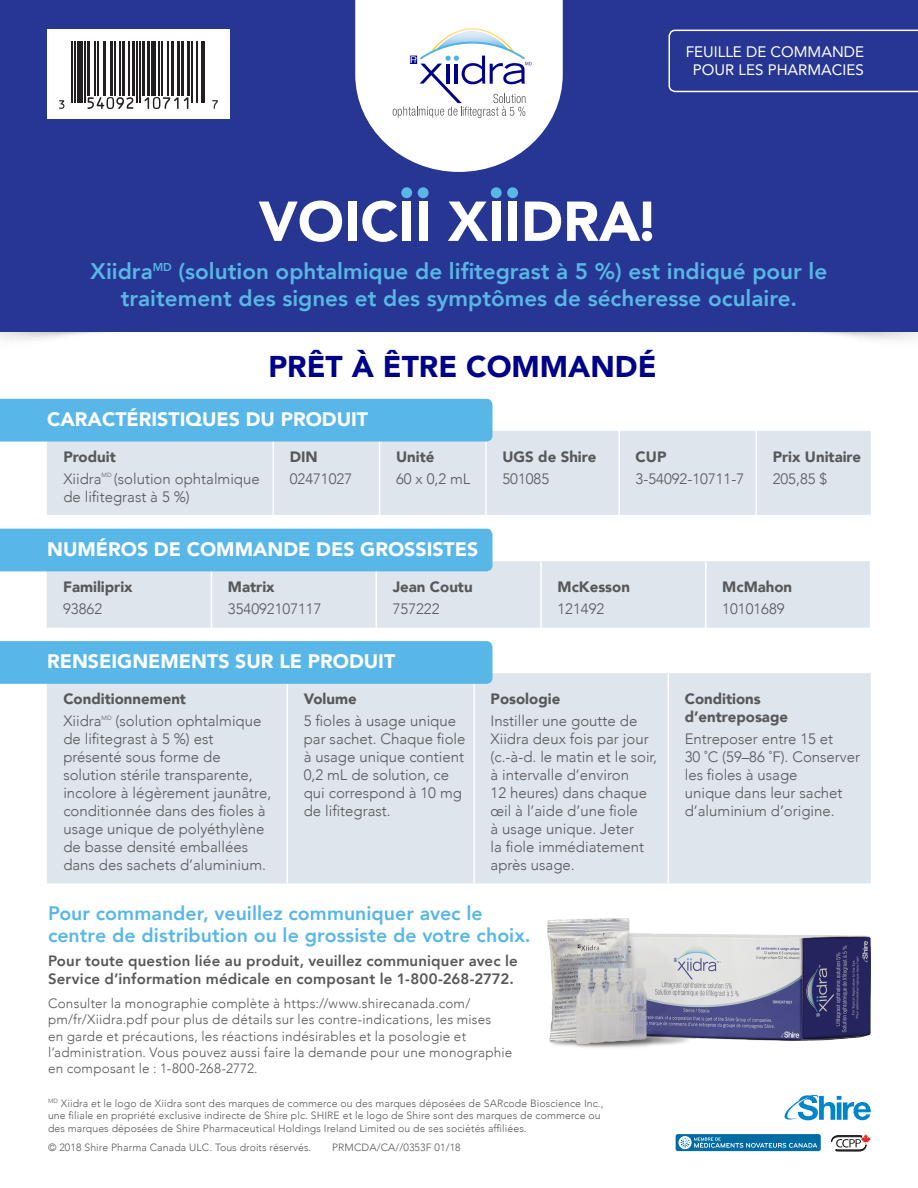
<style>
.page{position:relative;width:918px;height:1188px;background:#fff}
.page>*{position:absolute;margin:0;border:0;box-sizing:border-box;transform-origin:0 0}
.t1{font:900 55.65px "Avenir";color:#fff}
.t2{font:900 30px "Avenir";color:#000388}
.t3{font:800 22.5px/27px "Avenir";color:#58b7e7;text-align:center}
.t4{font:800 19.5px/22.2px "Avenir";letter-spacing:.005em;color:#58b7e7}
.t5{font:900 19.5px "Avenir";color:#fff}
.t6{font:15.15px/18.1px "Avenir";color:#fff;text-align:center}
.t7{font:300 15px/18px "Avenir";color:#57585a}
.t8{font:900 15px/18px "Avenir";color:#57585a}
.t9{font:800 15px/18px "Avenir";letter-spacing:.01em;color:#57585a}
.t10{font:300 13.5px/16.2px "Avenir";letter-spacing:.015em;color:#57585a}
.Subhead{font:300 10.5px/12.6px "Avenir";letter-spacing:.01em;color:#57585a}
.t11{font:300 6.15px "Avenir";color:#57585a}
</style>
<div class="page">
<div style="left:0;top:0;width:918px;height:332px;background:#263692"></div>
<svg style="left:355px;top:0;width:208px;height:172px"></svg>
<svg style="left:668px;top:29px;width:250px;height:64px"></svg>
<div style="left:47px;top:561px;width:823px;height:67px;background:#dee5ec"></div>
<hr style="left:211px;top:561px;width:1px;height:67px;background:#fff">
<hr style="left:375px;top:561px;width:2px;height:67px;background:#fff">
<hr style="left:540px;top:561px;width:2px;height:67px;background:#fff">
<hr style="left:705px;top:561px;width:2px;height:67px;background:#fff">
<div style="left:0;top:529px;width:492px;height:42px;background:#58b7e7"></div>
<img style="left:547px;top:918px;width:324px;height:130px">
<div style="left:401px;top:187px;width:11px;height:11px;background:#58b7e7;border-radius:50%"></div>
<div style="left:418px;top:187px;width:11px;height:11px;background:#58b7e7;border-radius:50%"></div>
<div style="left:491px;top:187px;width:11px;height:11px;background:#58b7e7;border-radius:50%"></div>
<div style="left:507px;top:187px;width:11px;height:11px;background:#58b7e7;border-radius:50%"></div>
<div style="left:47px;top:673px;width:824px;height:210px;background:#dee5ec"></div>
<hr style="left:287px;top:673px;width:1px;height:210px;background:#fff">
<hr style="left:473px;top:673px;width:2px;height:210px;background:#fff">
<hr style="left:668px;top:673px;width:1px;height:210px;background:#fff">
<div style="left:0;top:641px;width:492px;height:43px;background:#58b7e7"></div>
<svg style="left:785px;top:1095px;width:86px;height:25px"></svg>
<div style="left:676px;top:1134px;width:145px;height:17px;background:#006ca4;border-radius:2px"></div>
<svg style="left:678px;top:1136px;width:14px;height:13px"></svg>
<svg style="left:680px;top:1138px;width:137px;height:10px"></svg>
<div style="left:47px;top:431px;width:824px;height:84px;background:#dee5ec"></div>
<hr style="left:272px;top:431px;width:2px;height:84px;background:#fff">
<hr style="left:379px;top:431px;width:1px;height:84px;background:#fff">
<hr style="left:485px;top:431px;width:2px;height:84px;background:#fff">
<hr style="left:618px;top:431px;width:2px;height:84px;background:#fff">
<hr style="left:755px;top:431px;width:2px;height:84px;background:#fff">
<div style="left:0;top:399px;width:492px;height:43px;background:#58b7e7"></div>
<div style="left:47px;top:30px;width:183px;height:89px;background:#fff"></div>
<hr style="left:72px;top:41px;width:1px;height:62px;background:#231f20">
<hr style="left:75px;top:41px;width:1px;height:62px;background:#231f20">
<div style="left:77px;top:41px;width:6px;height:62px;background:#231f20"></div>
<hr style="left:84px;top:41px;width:2px;height:62px;background:#231f20">
<hr style="left:87px;top:41px;width:3px;height:55px;background:#231f20">
<hr style="left:94px;top:41px;width:2px;height:55px;background:#231f20">
<hr style="left:97px;top:41px;width:1px;height:55px;background:#231f20">
<hr style="left:103px;top:41px;width:2px;height:55px;background:#231f20">
<hr style="left:110px;top:41px;width:2px;height:55px;background:#231f20">
<hr style="left:114px;top:41px;width:1px;height:55px;background:#231f20">
<hr style="left:119px;top:41px;width:2px;height:55px;background:#231f20">
<hr style="left:122px;top:41px;width:3px;height:55px;background:#231f20">
<hr style="left:128px;top:41px;width:1px;height:55px;background:#231f20">
<hr style="left:132px;top:41px;width:3px;height:55px;background:#231f20">
<hr style="left:136px;top:41px;width:2px;height:62px;background:#231f20">
<hr style="left:139px;top:41px;width:2px;height:62px;background:#231f20">
<hr style="left:142px;top:41px;width:3px;height:55px;background:#231f20">
<hr style="left:148px;top:41px;width:2px;height:55px;background:#231f20">
<hr style="left:152px;top:41px;width:4px;height:55px;background:#231f20">
<hr style="left:159px;top:41px;width:1px;height:55px;background:#231f20">
<hr style="left:162px;top:41px;width:1px;height:55px;background:#231f20">
<hr style="left:167px;top:41px;width:1px;height:55px;background:#231f20">
<hr style="left:171px;top:41px;width:3px;height:55px;background:#231f20">
<hr style="left:177px;top:41px;width:3px;height:55px;background:#231f20">
<hr style="left:181px;top:41px;width:3px;height:55px;background:#231f20">
<hr style="left:187px;top:41px;width:3px;height:55px;background:#231f20">
<hr style="left:191px;top:41px;width:1px;height:62px;background:#231f20">
<hr style="left:197px;top:41px;width:1px;height:62px;background:#231f20">
<hr style="left:201px;top:41px;width:1px;height:62px;background:#231f20">
<hr style="left:204px;top:41px;width:1px;height:62px;background:#231f20">
<svg style="left:59px;top:100px;width:5px;height:9px"></svg>
<svg style="left:87px;top:97px;width:46px;height:12px"></svg>
<svg style="left:145px;top:97px;width:43px;height:12px"></svg>
<svg style="left:212px;top:100px;width:6px;height:9px"></svg>
<svg style="left:832px;top:1134px;width:39px;height:17px"></svg>
<p class="t6" style="left:686px;top:42px;width:180px">FEUILLE DE COMMANDE<br>POUR LES PHARMACIES</p>
<p class="t1" style="left:259px;top:174px;width:402px">VOICII XIIDRA!</p>
<p class="t3" style="left:91px;top:258px;width:738px">Xiidra<sup>MD</sup> (solution ophtalmique de lifitegrast à 5 %) est indiqué pour le traitement des signes et des symptômes de sécheresse oculaire.</p>
<p class="t2" style="left:268px;top:340px;width:390px">PRÊT À ÊTRE COMMANDÉ</p>
<p class="t5" style="left:47px;top:403px;width:322px">CARACTÉRISTIQUES DU PRODUIT</p>
<p class="t8" style="left:63px;top:447px;width:54px">Produit</p>
<p class="t7" style="left:63px;top:470px;width:40px">Xiidra</p>
<p class="t11" style="left:102px;top:472px;width:11px">MD</p>
<p class="t7" style="left:63px;top:470px;width:198px;text-indent:51px">(solution ophtalmique de lifitegrast à 5 %)</p>
<p class="t8" style="left:290px;top:447px;width:30px">DIN</p>
<p class="t7" style="left:290px;top:470px;width:64px">02471027</p>
<p class="t8" style="left:396px;top:447px;width:40px">Unité</p>
<p class="t7" style="left:396px;top:470px;width:76px">60 x 0,2 mL</p>
<p class="t5" style="left:47px;top:533px;width:433px">NUMÉROS DE COMMANDE DES GROSSISTES</p>
<p class="t8" style="left:63px;top:578px;width:71px">Familiprix</p>
<p class="t7" style="left:63px;top:600px;width:40px">93862</p>
<p class="t8" style="left:228px;top:578px;width:48px">Matrix</p>
<p class="t7" style="left:228px;top:600px;width:95px">354092107117</p>
<p class="t8" style="left:393px;top:578px;width:81px">Jean Coutu</p>
<p class="t7" style="left:393px;top:600px;width:48px">757222</p>
<p class="t8" style="left:502px;top:447px;width:95px">UGS de Shire</p>
<p class="t7" style="left:502px;top:470px;width:48px">501085</p>
<p class="t8" style="left:636px;top:447px;width:32px">CUP</p>
<p class="t7" style="left:636px;top:470px;width:110px">3-54092-10711-7</p>
<p class="t8" style="left:773px;top:447px;width:90px">Prix Unitaire</p>
<p class="t7" style="left:773px;top:470px;width:56px">205,85 $</p>
<p class="t8" style="left:558px;top:578px;width:74px">McKesson</p>
<p class="t7" style="left:558px;top:600px;width:48px">121492</p>
<p class="t8" style="left:722px;top:578px;width:71px">McMahon</p>
<p class="t7" style="left:722px;top:600px;width:64px">10101689</p>
<p class="t5" style="left:47px;top:645px;width:350px">RENSEIGNEMENTS SUR LE PRODUIT</p>
<p class="t8" style="left:63px;top:690px;width:124px">Conditionnement</p>
<p class="t7" style="left:63px;top:712px;width:40px">Xiidra</p>
<p class="t11" style="left:102px;top:714px;width:11px">MD</p>
<p class="t7" style="left:63px;top:712px;width:209px;text-indent:52px">(solution ophtalmique de lifitegrast à 5 %) est présenté sous forme de solution stérile transparente, incolore à légèrement jaunâtre, conditionnée dans des fioles à usage unique de polyéthylène de basse densité emballées dans des sachets d’aluminium.</p>
<p class="t8" style="left:304px;top:690px;width:55px">Volume</p>
<p class="t7" style="left:304px;top:712px;width:163px">5 fioles à usage unique par sachet. Chaque fiole à usage unique contient<br>0,2 mL de solution, ce qui correspond à 10 mg de lifitegrast.</p>
<p class="t8" style="left:491px;top:690px;width:71px">Posologie</p>
<p class="t7" style="left:491px;top:712px;width:168px">Instiller une goutte de<br>Xiidra deux fois par jour (c.-à-d. le matin et le soir, à intervalle d’environ<br>12 heures) dans chaque œil à l’aide d’une fiole<br>à usage unique. Jeter<br>la fiole immédiatement après usage.</p>
<p class="t8" style="left:685px;top:690px;width:105px">Conditions d’entreposage</p>
<p class="t7" style="left:685px;top:730px;width:177px">Entreposer entre 15 et<br>30 ˚C (59–86 ˚F). Conserver les fioles à usage<br>unique dans leur sachet d’aluminium d’origine.</p>
<p class="t4" style="left:48px;top:902px;width:484px">Pour commander, veuillez communiquer avec le centre de distribution ou le grossiste de votre choix.</p>
<p class="t9" style="left:48px;top:952px;width:471px">Pour toute question liée au produit, veuillez communiquer avec le<br>Service d’information médicale en composant le 1-800-268-2772.</p>
<p class="t10" style="left:48px;top:996px;width:466px">Consulter la monographie complète à https://www.shirecanada.com/ pm/fr/Xiidra.pdf pour plus de détails sur les contre-indications, les mises<br>en garde et précautions, les réactions indésirables et la posologie et l’administration. Vous pouvez aussi faire la demande pour une monographie en composant le : 1-800-268-2772.</p>
<p class="Subhead" style="left:48px;top:1097px;width:557px"><sup>MD</sup> Xiidra et le logo de Xiidra sont des marques de commerce ou des marques déposées de SARcode Bioscience Inc., une filiale en propriété exclusive indirecte de Shire plc. SHIRE et le logo de Shire sont des marques de commerce ou des marques déposées de Shire Pharmaceutical Holdings Ireland Limited ou de ses sociétés affiliées.</p>
<p class="Subhead" style="left:48px;top:1141px;width:265px">© 2018 Shire Pharma Canada ULC. Tous droits réservés.</p>
<p class="Subhead" style="left:332px;top:1141px;width:130px">PRMCDA/CA//0353F 01/18</p>
</div>
